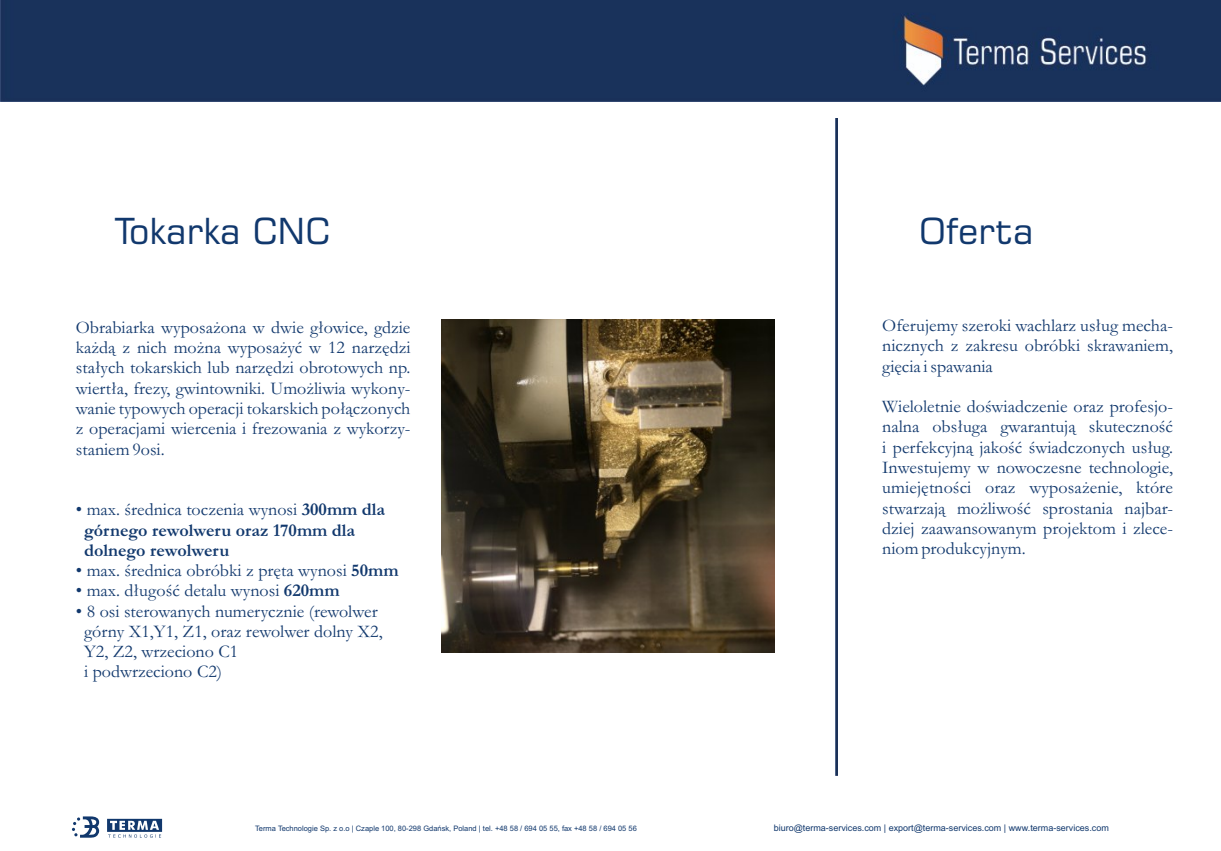
<style>
.page{position:relative;width:1221px;height:851px;background:#fff}
.page>*{position:absolute;margin:0;border:0;box-sizing:border-box;transform-origin:0 0}
.t1{font:36px "Square 721 BT";color:#11386d}
.t2{font:18px/20.2px "Garamond";color:#11386d;text-align:justify}
.t3{font:700 18px/20.2px "Garamond";color:#11386d}
.t4{font:9px "Arial";color:#11386d}
.t5{font:7.5px "Arial";color:#11386d}
.s1{font-weight:400}
.s2{font-weight:700}
</style>
<div class="page">
<img style="left:441px;top:319px;width:333px;height:333px">
<div style="left:0;top:0;width:1220px;height:101px;background:#19325b"></div>
<img style="left:835px;top:118px;width:2px;height:657px">
<svg style="left:72px;top:816px;width:90px;height:21px"></svg>
<h1 class="t1" style="left:115px;top:216px;width:216px">Tokarka CNC</h1>
<p class="t2" style="left:76px;top:319px;width:336px">Obrabiarka wyposażona w dwie głowice, gdzie każdą z nich można wyposażyć w 12 narzędzi stałych tokarskich lub narzędzi obrotowych np. wiertła, frezy, gwintowniki. Umożliwia wykony&shy;wanie typowych operacji tokarskich połączonych z operacjami wiercenia i frezowania z wykorzy&shy;staniem 9osi.</p>
<p class="t3" style="left:84px;top:501px;width:302px;text-indent:-8px"><span class="s1">• max. średnica toczenia wynosi</span> 300mm dla górnego rewolweru oraz 170mm dla dolnego rewolweru</p>
<p class="t2" style="left:76px;top:562px;width:324px">• max. średnica obróbki z pręta wynosi <span class="s2">50mm</span></p>
<p class="t2" style="left:76px;top:582px;width:265px">• max. długość detalu wynosi <span class="s2">620mm</span></p>
<p class="t2" style="left:84px;top:603px;width:300px;text-align:left;text-indent:-8px">• 8 osi sterowanych numerycznie (rewolwer górny X1,Y1, Z1, oraz rewolwer dolny X2,<br>Y2, Z2, wrzeciono C1<br>i podwrzeciono C2)</p>
<h1 class="t1" style="left:919px;top:216px;width:116px">Oferta</h1>
<p class="t2" style="left:882px;top:317px;width:292px">Oferujemy szeroki wachlarz usług mecha&shy;nicznych z zakresu obróbki skrawaniem, gięcia i spawania</p>
<p class="t2" style="left:882px;top:398px;width:292px">Wieloletnie doświadczenie oraz profesjo&shy;nalna obsługa gwarantują skuteczność i perfekcyjną jakość świadczonych usług.<br>Inwestujemy w nowoczesne technologie, umiejętności oraz wyposażenie, które stwarzają możliwość sprostania najbar&shy;dziej zaawansowanym projektom i zlece&shy;niom produkcyjnym.</p>
<p class="t5" style="left:255px;top:825px;width:383px">Terma Technologie Sp. z o.o | Czaple 100, 80-298 Gdańsk, Poland | tel. +48 58 / 694 05 55, fax +48 58 / 694 05 56</p>
<p class="t4" style="left:773px;top:824px;width:337px">biuro@terma-services.com | export@terma-services.com | www.terma-services.com</p>
</div>
